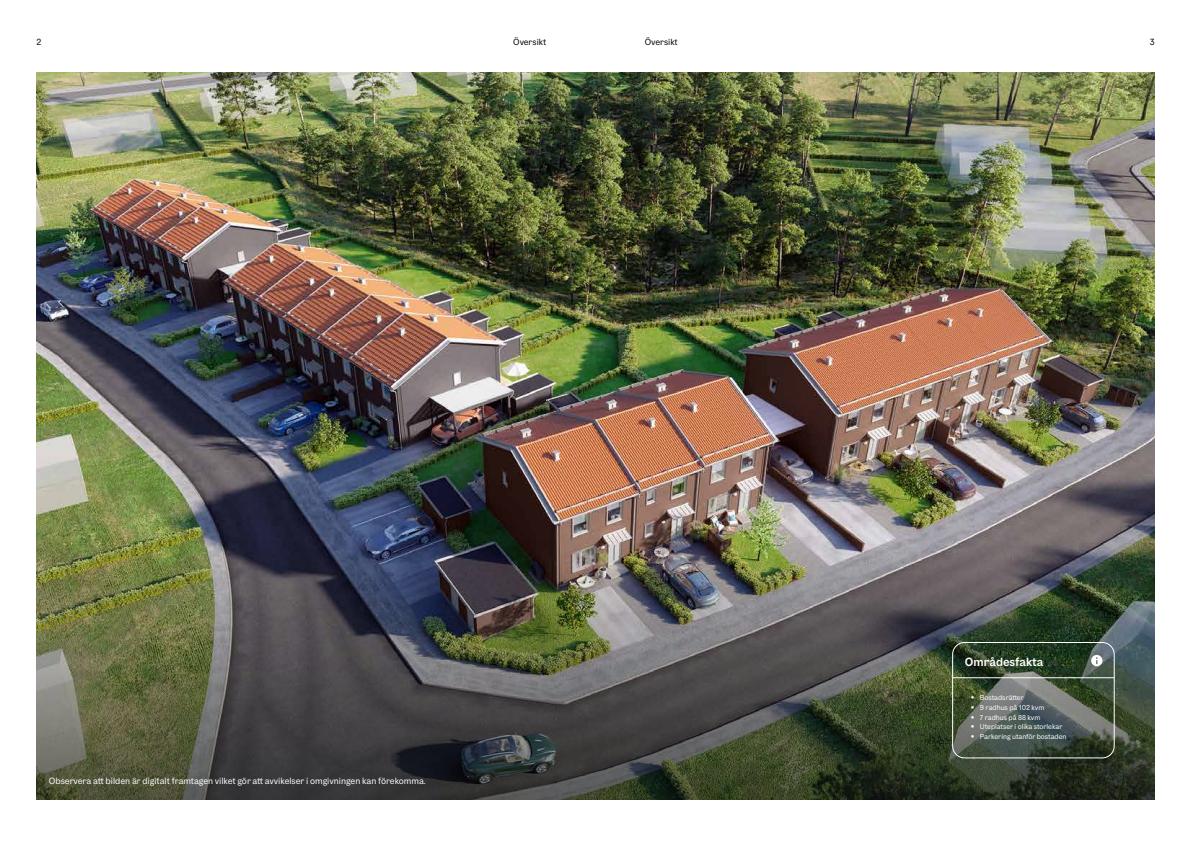
<style>
.page{position:relative;width:1191px;height:842px;background:#fff}
.page>*{position:absolute;margin:0;border:0;box-sizing:border-box;transform-origin:0 0}
.t1{font:600 12px "OBOS Text";color:#fff}
.t2{font:9.1px "OBOS Text";color:#fff}
.t3{font:9px "OBOS Text";color:#000}
.t4{font:7.2px "OBOS Text";color:#fff}
.s1{font-family:"Gordita"}
</style>
<div class="page">
<img style="left:36px;top:72px;width:1119px;height:468px">
<img style="left:36px;top:540px;width:1119px;height:260px">
<div style="left:952px;top:642px;width:162px;height:116px;border:1px solid #fff;border-radius:12px"></div>
<svg style="left:1091px;top:655px;width:11px;height:11px"></svg>
<hr style="left:952px;top:677px;width:162px;height:1px;background:#fff">
<p class="t3" style="left:36px;top:36px;width:7px">2</p>
<p class="t3" style="left:513px;top:36px;width:35px">Översikt</p>
<p class="t3" style="left:644px;top:36px;width:35px">Översikt</p>
<p class="t3" style="left:1149px;top:36px;width:7px">3</p>
<p class="t2" style="left:49px;top:774px;width:378px">Observera att bilden är digitalt framtagen vilket gör att avvikelser i omgivningen kan förekomma.</p>
<h1 class="t1" style="left:965px;top:654px;width:80px">Områdesfakta</h1>
<p class="t4" style="left:971px;top:693px;width:54px"><span class="s1">•</span> Bostadsrätter</p>
<p class="t4" style="left:971px;top:703px;width:75px"><span class="s1">•</span> 9 radhus på 102 kvm</p>
<p class="t4" style="left:971px;top:712px;width:71px"><span class="s1">•</span> 7 radhus på 88 kvm</p>
<p class="t4" style="left:971px;top:722px;width:93px"><span class="s1">•</span> Uteplatser i olika storlekar</p>
<p class="t4" style="left:971px;top:732px;width:97px"><span class="s1">•</span> Parkering utanför bostaden</p>
</div>
